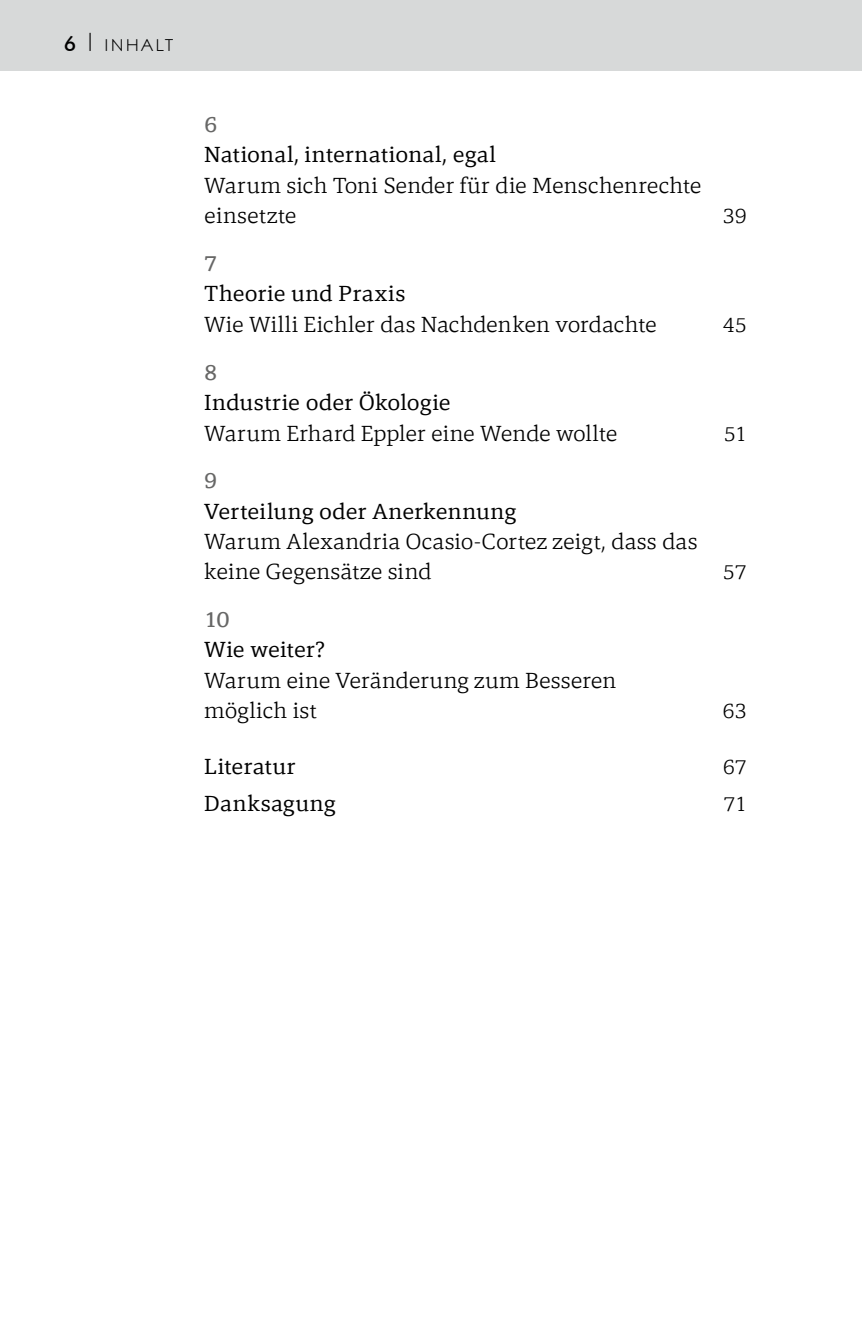
<style>
.page{position:relative;width:862px;height:1327px;background:#fff}
.page>*{position:absolute;margin:0;border:0;box-sizing:border-box;transform-origin:0 0}
.t1{font:300 22.5px/30.2px "Tangent";letter-spacing:.005em;color:#000}
.t2{font:22.5px "Tangent";letter-spacing:.01em;color:#000}
.t3{font:22.5px "Tangent";letter-spacing:.03em;color:#000}
.t4{font:500 22.5px "Tangent";color:#676766}
.t5{font:300 21.38px "Tangent";color:#000}
.t6{font:300 16.88px "Intervogue Soft";letter-spacing:.11em;color:#000}
.s1{font-family:"Futura BT";font-weight:500;font-size:20.25px}
.s2{font-size:20.25px}
</style>
<div class="page">
<div style="left:0;top:0;width:861px;height:70px;background:#d7d9d9"></div>
<p class="t6" style="left:64px;top:34px;width:111px"><span class="s1">6</span> <span class="s2">|</span> Inhalt</p>
<p class="t4" style="left:204px;top:109px;width:15px">6</p>
<p class="t2" style="left:204px;top:139px;width:293px">National, international, egal</p>
<p class="t1" style="left:204px;top:169px;width:498px">Warum sich Toni Sender für die Menschenrechte einsetzte</p>
<p class="t5" style="left:722px;top:201px;width:26px">39</p>
<p class="t4" style="left:204px;top:248px;width:15px">7</p>
<p class="t2" style="left:204px;top:278px;width:202px">Theorie und Praxis</p>
<p class="t1" style="left:204px;top:308px;width:453px">Wie Willi Eichler das Nachdenken vordachte</p>
<p class="t5" style="left:722px;top:310px;width:26px">45</p>
<p class="t4" style="left:204px;top:357px;width:15px">8</p>
<p class="t2" style="left:204px;top:387px;width:248px">Industrie oder Ökologie</p>
<p class="t1" style="left:204px;top:417px;width:414px">Warum Erhard Eppler eine Wende wollte</p>
<p class="t5" style="left:723px;top:419px;width:25px">51</p>
<p class="t4" style="left:204px;top:466px;width:15px">9</p>
<p class="t2" style="left:204px;top:496px;width:313px">Verteilung oder Anerkennung</p>
<p class="t1" style="left:204px;top:526px;width:494px">Warum Alexandria Ocasio-Cortez zeigt, dass das keine Gegensätze sind</p>
<p class="t5" style="left:722px;top:558px;width:26px">57</p>
<p class="t4" style="left:204px;top:605px;width:27px">10</p>
<p class="t2" style="left:204px;top:635px;width:122px">Wie weiter?</p>
<p class="t1" style="left:204px;top:665px;width:413px">Warum eine Veränderung zum Besseren möglich ist</p>
<p class="t5" style="left:722px;top:697px;width:26px">63</p>
<p class="t2" style="left:204px;top:751px;width:93px">Literatur</p>
<p class="t5" style="left:722px;top:752px;width:26px">67</p>
<p class="t3" style="left:204px;top:788px;width:133px">Danksagung</p>
<p class="t5" style="left:723px;top:789px;width:25px">71</p>
</div>
